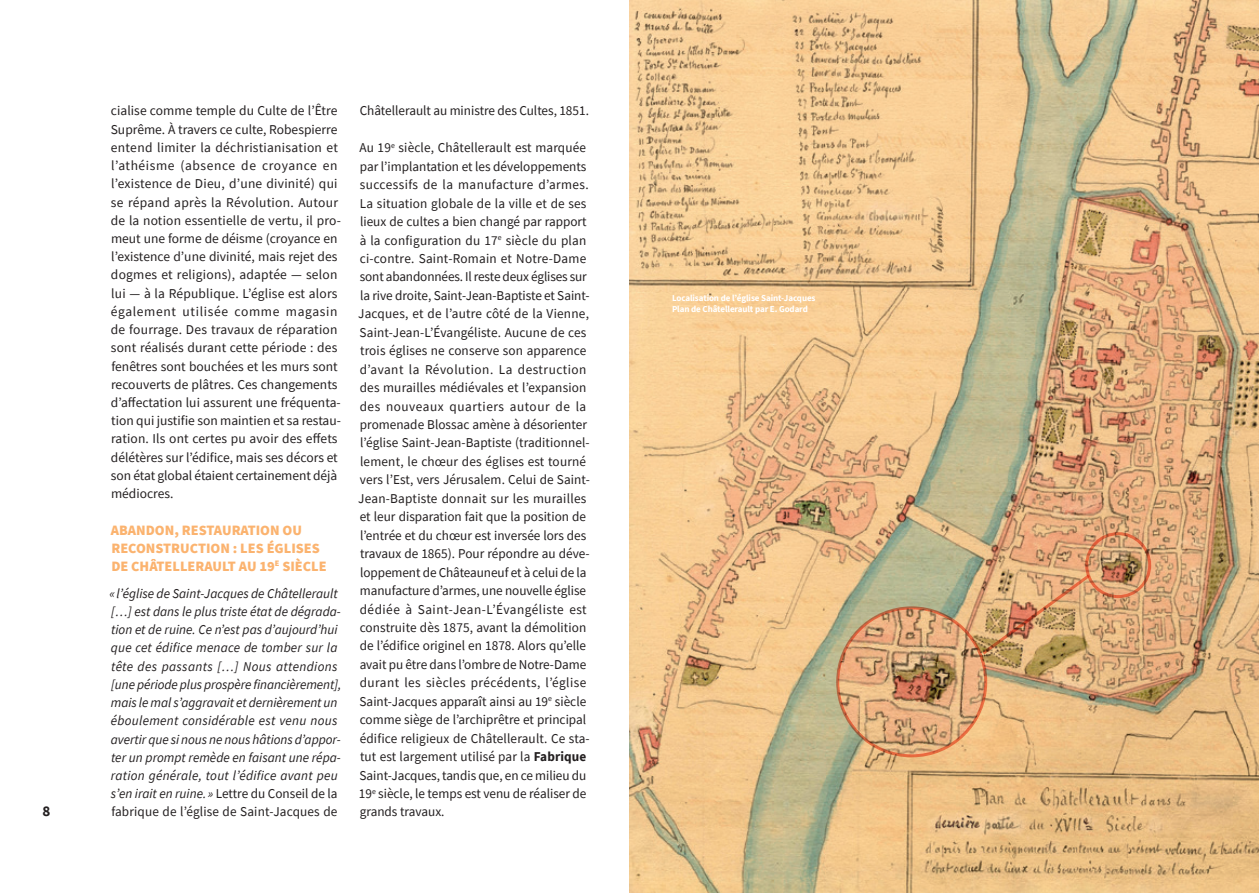
<style>
.page{position:relative;width:1259px;height:893px;background:#fff}
.page>*{position:absolute;margin:0;border:0;box-sizing:border-box;transform-origin:0 0}
.t1{font:700 15px "Source Sans Pro";color:#231f20}
.t2{font:900 14.25px/18.3px "Source Sans Pro";color:#fbb36f}
.t3{font:13.5px/18.5px "Source Sans Pro";letter-spacing:.005em;color:#231f20}
.t4{font:italic 13.5px/18.1px "Source Sans Pro";color:#231f20}
.t5{font:700 9px/10.5px "Source Sans Pro";letter-spacing:-.01em;color:#fff}
.s1{font-style:normal}
.s2{font-weight:700}
</style>
<div class="page">
<img style="left:629px;top:0;width:630px;height:893px">
<div style="left:1085px;top:532px;width:66px;height:66px;border:3px solid #f58f78;border-radius:50%"></div>
<img style="left:837px;top:608px;width:148px;height:148px;border-radius:74px">
<div style="left:836px;top:606px;width:151px;height:151px;border:3px solid #f58f78;border-radius:50%"></div>
<img style="left:981px;top:573px;width:110px;height:83px">
<p class="t1" style="left:43px;top:801px;width:9px">8</p>
<p class="t3" style="left:111px;top:102px;width:232px">cialise comme temple du Culte de l’Être Suprême. À travers ce culte, Robespierre entend limiter la déchristianisation et l’athéisme (absence de croyance en l’existence de Dieu, d’une divinité) qui se répand après la Révolution. Autour de la notion essentielle de vertu, il pro&shy;meut une forme de déisme (croyance en l’existence d’une divinité, mais rejet des dogmes et religions), adaptée — selon lui — à la République. L’église est alors également utilisée comme magasin de fourrage. Des travaux de réparation sont réalisés durant cette période : des fenêtres sont bouchées et les murs sont recouverts de plâtres. Ces changements d’affectation lui assurent une fréquenta&shy;tion qui justifie son maintien et sa restau&shy;ration. Ils ont certes pu avoir des effets délétères sur l’édifice, mais ses décors et son état global étaient certainement déjà médiocres.</p>
<p class="t2" style="left:111px;top:520px;width:217px">ABANDON, RESTAURATION OU<br>RECONSTRUCTION : LES ÉGLISES<br>DE CHÂTELLERAULT AU 19<sup>E</sup> SIÈCLE</p>
<p class="t4" style="left:109px;top:584px;width:233px">« l’église de Saint-Jacques de Châtellerault […] est dans le plus triste état de dégrada&shy;tion et de ruine. Ce n’est pas d’aujourd’hui que cet édifice menace de tomber sur la tête des passants […] Nous attendions [une période plus prospère financièrement], mais le mal s’aggravait et dernièrement un éboulement considérable est venu nous avertir que si nous ne nous hâtions d’appor&shy;ter un prompt remède en faisant une répa&shy;ration générale, tout l’édifice avant peu s’en irait en ruine.» <span class="s1">Lettre du Conseil de la fabrique de l’église de Saint-Jacques de</span></p>
<p class="t3" style="left:360px;top:102px;width:231px">Châtellerault au ministre des Cultes, 1851.</p>
<p class="t3" style="left:358px;top:138px;width:233px">Au 19<sup>e</sup> siècle, Châtellerault est marquée par l’implantation et les développements successifs de la manufacture d’armes.<br>La situation globale de la ville et de ses lieux de cultes a bien changé par rapport à la configuration du 17<sup>e</sup> siècle du plan ci-contre. Saint-Romain et Notre-Dame sont abandonnées. Il reste deux églises sur la rive droite, Saint-Jean-Baptiste et Saint-Jacques, et de l’autre côté de la Vienne, Saint-Jean-L’Évangéliste. Aucune de ces trois églises ne conserve son apparence d’avant la Révolution. La destruction des murailles médiévales et l’expansion des nouveaux quartiers autour de la promenade Blossac amène à désorienter l’église Saint-Jean-Baptiste (traditionnel&shy;lement, le chœur des églises est tourné vers l’Est, vers Jérusalem. Celui de Saint-Jean-Baptiste donnait sur les murailles et leur disparation fait que la position de l’entrée et du chœur est inversée lors des travaux de 1865). Pour répondre au déve&shy;loppement de Châteauneuf et à celui de la manufacture d’armes, une nouvelle église dédiée à Saint-Jean-L’Évangéliste est construite dès 1875, avant la démolition de l’édifice originel en 1878. Alors qu’elle avait pu être dans l’ombre de Notre-Dame durant les siècles précédents, l’église Saint-Jacques apparaît ainsi au 19<sup>e</sup> siècle comme siège de l’archiprêtre et principal édifice religieux de Châtellerault. Ce sta&shy;tut est largement utilisé par la <span class="s2">Fabrique </span>Saint-Jacques, tandis que, en ce milieu du 19<sup>e</sup> siècle, le temps est venu de réaliser de grands travaux.</p>
<p class="t5" style="left:672px;top:293px;width:145px">Localisation de l’église Saint-Jacques<br>Plan de Châtellerault par E. Godard</p>
</div>
